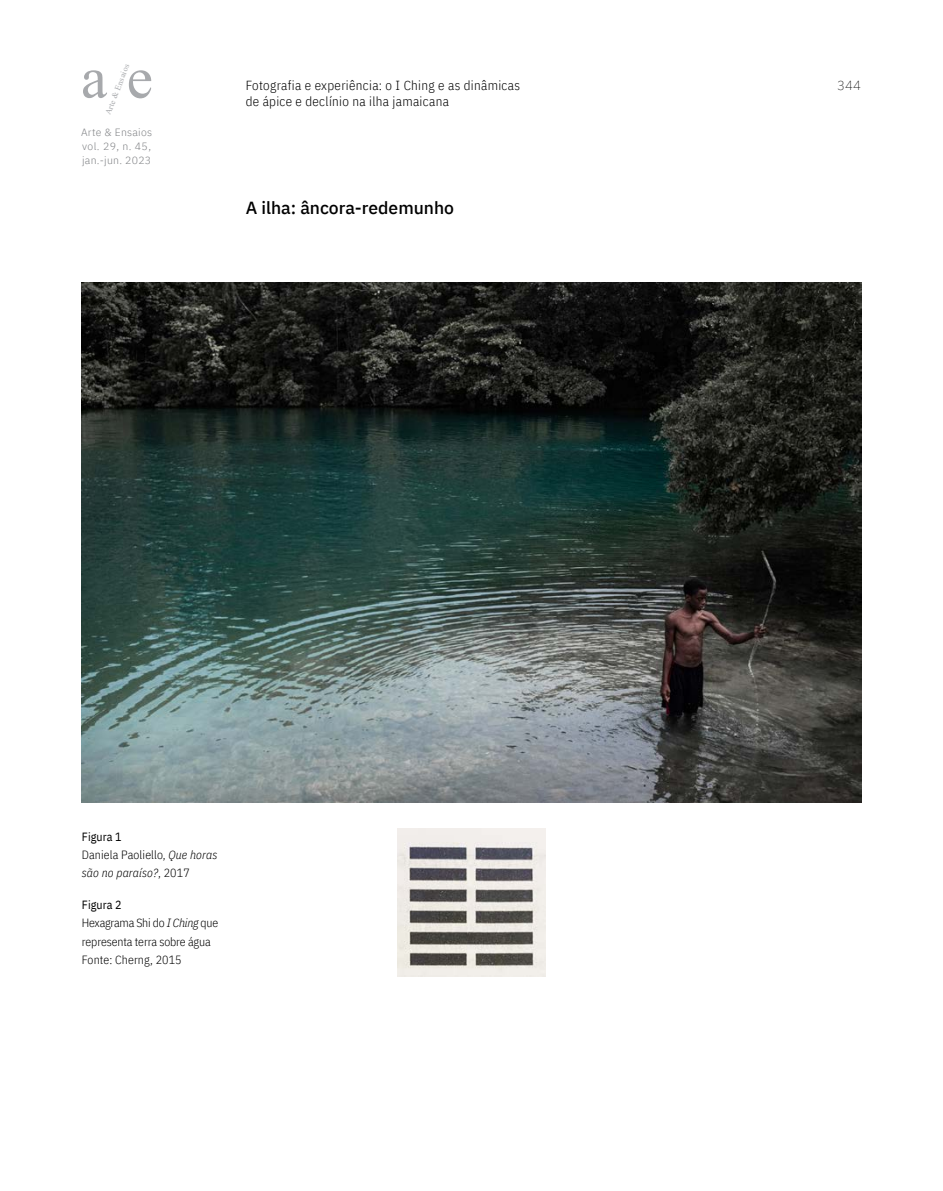
<style>
.page{position:relative;width:943px;height:1191px;background:#fff}
.page>*{position:absolute;margin:0;border:0;box-sizing:border-box;transform-origin:0 0}
.t1{font:59.15px "Times New Roman";color:#a7a9ac}
.t2{font:500 17.5px "IBM Plex Sans";color:#000}
.t3{font:300 13.12px/16.6px "IBM Plex Sans Cond";letter-spacing:.025em;color:#000}
.t4{font:200 13.12px "IBM Plex Sans";color:#000}
.t5{font:300 11.9px/18.4px "IBM Plex Sans Cond";letter-spacing:-.01em;color:#000}
.t6{font:300 11.9px/18.4px "IBM Plex Sans Cond";letter-spacing:.01em;color:#000}
.t7{font:300 10.5px/14px "IBM Plex Sans";letter-spacing:.025em;color:#808285;text-align:justify}
.t8{font:8.4px "Times New Roman";color:#a7a9ac}
.s1{font-weight:400}
.s2{font-style:italic}
</style>
<div class="page">
<img style="left:82px;top:283px;width:779px;height:519px">
<img style="left:397px;top:828px;width:148px;height:149px">
<p class="t8" style="left:102px;top:112px;width:55px;rotate:-69deg">Arte &amp; Ensaios</p>
<p class="t7" style="left:81px;top:125px;width:72px">Arte &amp; Ensaios vol. 29, n. 45, jan.-jun. 2023</p>
<h1 class="t1" style="left:81px;top:36px;width:73px">a e</h1>
<p class="t4" style="left:837px;top:75px;width:25px">344</p>
<p class="t3" style="left:246px;top:76px;width:276px">Fotografia e experiência: o I Ching e as dinâmicas de ápice e declínio na ilha jamaicana</p>
<h2 class="t2" style="left:246px;top:194px;width:210px">A ilha: âncora-redemunho</h2>
<p class="t6" style="left:82px;top:826px;width:137px"><span class="s1">Figura 1<br></span>Daniela Paoliello, <span class="s2">Que horas são no paraíso?</span>, 2017</p>
<p class="t5" style="left:82px;top:894px;width:138px"><span class="s1">Figura 2<br></span>Hexagrama Shi do <span class="s2">I Ching</span> que representa terra sobre água<br>Fonte: Cherng, 2015</p>
</div>
